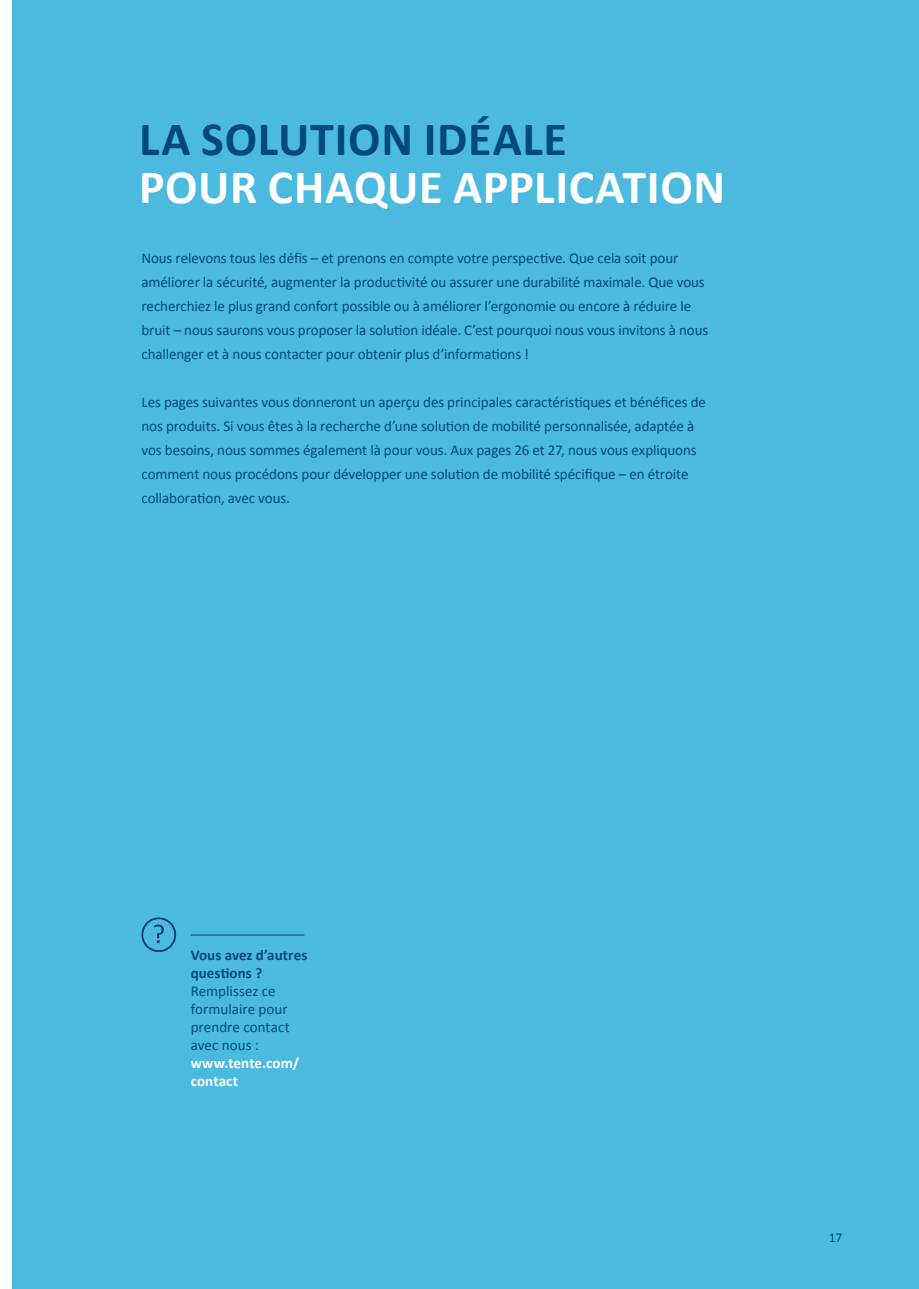
<style>
.page{position:relative;width:919px;height:1289px;background:#fff}
.page>*{position:absolute;margin:0;border:0;box-sizing:border-box;transform-origin:0 0}
.Headline{font:700 48px/48px "Calibri";letter-spacing:.015em;color:#fff}
.Introduction__Solution_Text{font:15px/24px "Calibri";letter-spacing:-.005em;color:#00497f}
.description_headline{font:15px/18px "Calibri";letter-spacing:.005em;color:#00497f}
.t1{font:13.5px "Calibri";color:#00497f}
.s1{color:#00497f}
.s2{font-weight:700}
.s3{font-weight:700;color:#fff}
</style>
<div class="page">
<div style="left:13px;top:0;width:905px;height:1288px;background:#4cbadf"></div>
<hr style="left:191px;top:934px;width:113px;height:1px;background:#00497f">
<svg style="left:141px;top:917px;width:35px;height:35px"></svg>
<p class="Headline" style="left:139px;top:115px;width:587px"><span class="s1">LA SOLUTION IDÉALE<br></span>POUR CHAQUE APPLICATION</p>
<p class="Introduction__Solution_Text" style="left:141px;top:246px;width:568px">Nous relevons tous les défis – et prenons en compte votre perspective. Que cela soit pour améliorer la sécurité, augmenter la productivité ou assurer une durabilité maximale. Que vous recherchiez le plus grand confort possible ou à améliorer l’ergonomie ou encore à réduire le bruit – nous saurons vous proposer la solution idéale. C’est pourquoi nous vous invitons à nous challenger et à nous contacter pour obtenir plus d’informations !</p>
<p class="Introduction__Solution_Text" style="left:141px;top:390px;width:566px">Les pages suivantes vous donneront un aperçu des principales caractéristiques et bénéfices de nos produits. Si vous êtes à la recherche d’une solution de mobilité personnalisée, adaptée à vos besoins, nous sommes également là pour vous. Aux pages 26 et 27, nous vous expliquons comment nous procédons pour développer une solution de mobilité spécifique – en étroite collaboration, avec vous.</p>
<p class="description_headline" style="left:191px;top:945px;width:118px"><span class="s2">Vous avez d’autres questions ?<br></span>Remplissez ce formulaire pour prendre contact avec nous : <span class="s3">www.tente.com/ contact</span></p>
<p class="t1" style="left:828px;top:1228px;width:15px">17</p>
</div>
